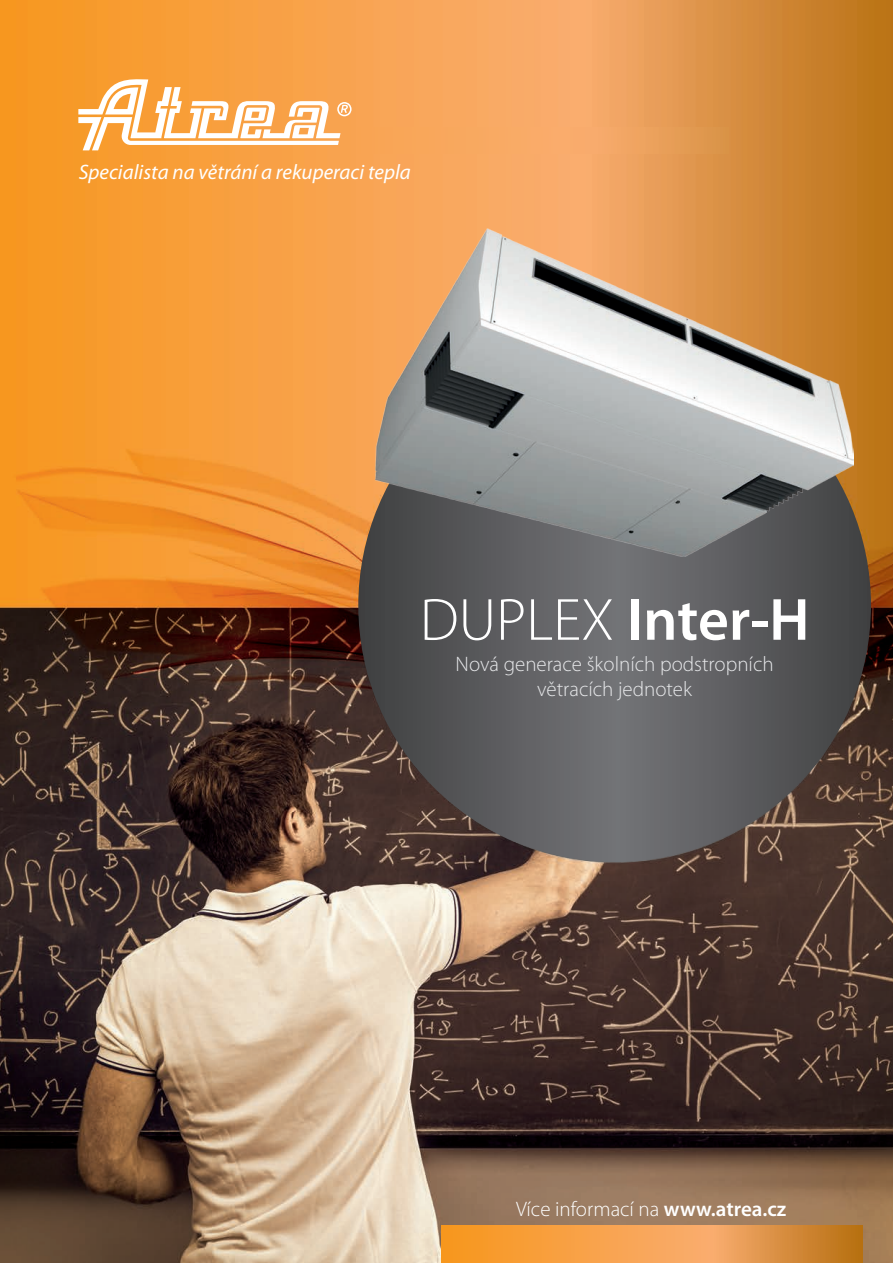
<style>
.page{position:relative;width:893px;height:1263px;background:#fff}
.page>*{position:absolute;margin:0;border:0;box-sizing:border-box;transform-origin:0 0}
.t1{font:600 60px "Myriad Pro";color:#fff}
.t2{font:300 21px/25.2px "Myriad Pro";color:#e6e7e9;text-align:center}
.t3{font:italic 21px "Myriad Pro";color:#fff}
.t4{font:300 21px "Myriad Pro";color:#fff}
.s1{font-weight:300}
.s2{font-weight:600}
</style>
<div class="page">
<img style="left:0;top:0;width:893px;height:1263px">
<svg style="left:358px;top:349px;width:513px;height:513px;background:#5c5d5f"></svg>
<svg style="left:78px;top:79px;width:274px;height:71px"></svg>
<svg style="left:441px;top:1225px;width:421px;height:38px;background:#ec9a43"></svg>
<img style="left:376px;top:229px;width:477px;height:328px">
<svg style="left:357px;top:128px;width:372px;height:26px;background:#f3a55e"></svg>
<p class="t3" style="left:79px;top:160px;width:334px">Specialista na větrání a rekuperaci tepla</p>
<p class="t1" style="left:420px;top:586px;width:391px"><span class="s1">DUPLEX</span> Inter-H</p>
<p class="t2" style="left:456px;top:651px;width:319px">Nová generace školních podstropních větracích jednotek</p>
<p class="t4" style="left:516px;top:1197px;width:272px">Více informací na <span class="s2">www.atrea.cz</span></p>
</div>
